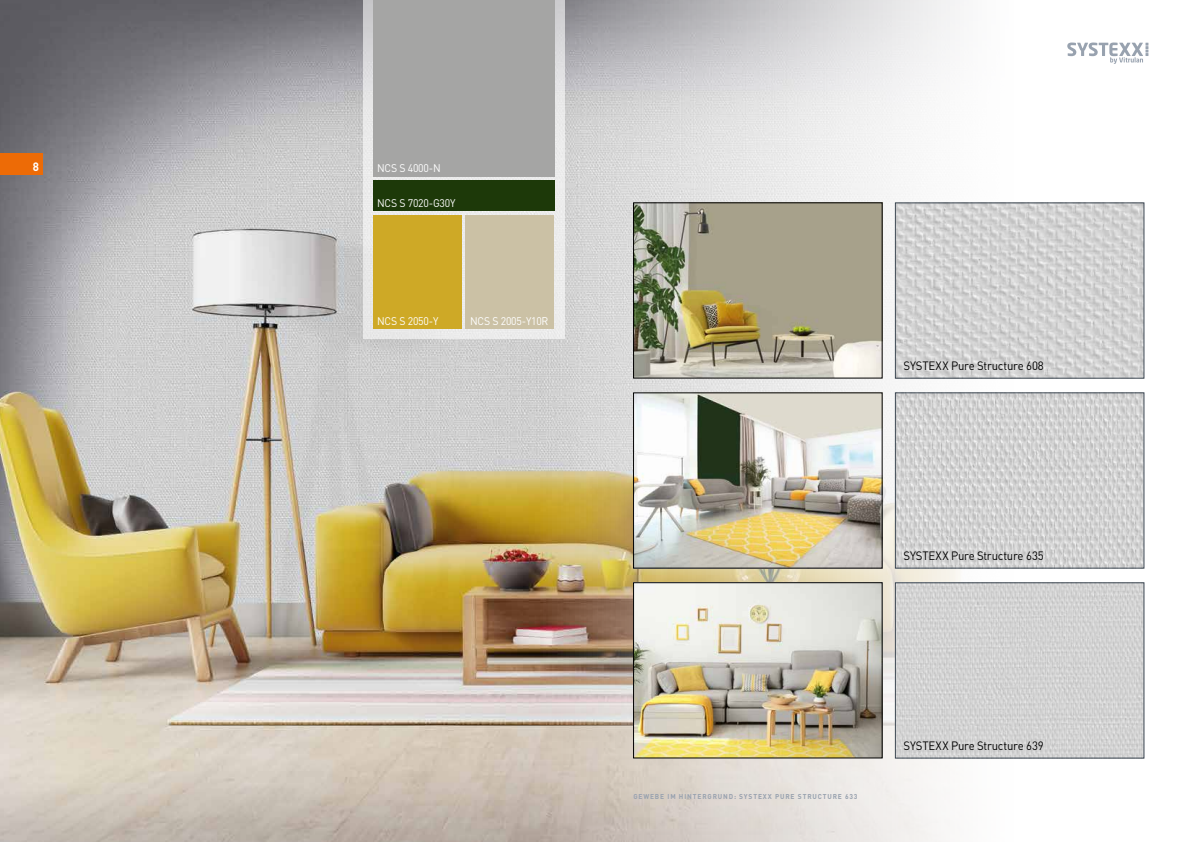
<style>
.page{position:relative;width:1191px;height:842px;background:#fff}
.page>*{position:absolute;margin:0;border:0;box-sizing:border-box;transform-origin:0 0}
.t1{font:12px "DIN Pro";letter-spacing:-.01em;color:#000;scale:.95 1}
.t2{font:700 12px "DINOT";color:#fff;scale:.95 1}
.t3{font:11px "DINOT";letter-spacing:-.02em;color:#fff;scale:.95 1}
.t4{font:700 7px "DINOT";letter-spacing:.13em;color:#98a2af;scale:.95 1}
</style>
<div class="page">
<img style="left:0;top:0;width:1149px;height:842px">
<div style="left:0;top:153px;width:43px;height:22px;background:#ed6b06"></div>
<svg style="left:363px;top:0;width:201px;height:339px;fill:#e9e9e9"></svg>
<div style="left:373px;top:180px;width:181px;height:31px;background:#1d3909"></div>
<div style="left:466px;top:216px;width:88px;height:113px;background:#cbc1a5"></div>
<div style="left:373px;top:216px;width:88px;height:113px;background:#cea926"></div>
<div style="left:373px;top:0;width:181px;height:176px;background:#a5a5a4"></div>
<img style="left:897px;top:205px;width:245px;height:171px">
<img style="left:897px;top:395px;width:245px;height:171px">
<img style="left:897px;top:584px;width:245px;height:172px">
<div style="left:895px;top:582px;width:249px;height:176px;border:1px solid #3e4954"></div>
<img style="left:635px;top:205px;width:245px;height:171px">
<img style="left:635px;top:395px;width:245px;height:171px">
<img style="left:635px;top:584px;width:245px;height:172px">
<div style="left:633px;top:582px;width:249px;height:176px;border:1px solid #000"></div>
<svg style="left:1067px;top:43px;width:81px;height:21px"></svg>
<p class="t2" style="left:33px;top:158px;width:8px">8</p>
<p class="t3" style="left:377px;top:160px;width:68px">NCS S 4000-N</p>
<p class="t3" style="left:377px;top:195px;width:84px">NCS S 7020-G30Y</p>
<p class="t3" style="left:377px;top:314px;width:66px">NCS S 2050-Y</p>
<p class="t3" style="left:470px;top:314px;width:84px">NCS S 2005-Y10R</p>
<p class="t1" style="left:903px;top:356px;width:149px">SYSTEXX Pure Structure 608</p>
<p class="t1" style="left:903px;top:546px;width:149px">SYSTEXX Pure Structure 635</p>
<p class="t4" style="left:633px;top:792px;width:237px">GEWEBE IM HINTERGRUND: SYSTEXX PURE STRUCTURE 633</p>
<p class="t1" style="left:903px;top:736px;width:149px">SYSTEXX Pure Structure 639</p>
</div>
